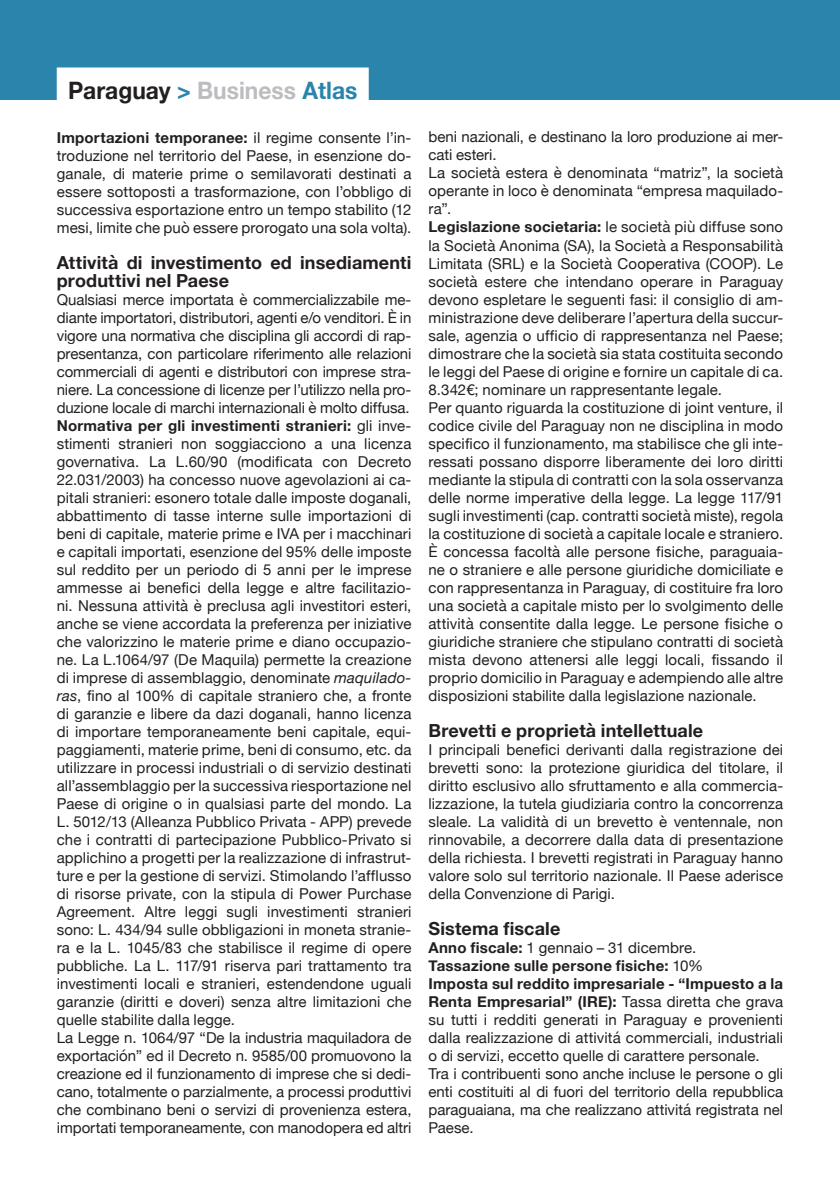
<style>
.page{position:relative;width:840px;height:1191px;background:#fff}
.page>*{position:absolute;margin:0;border:0;box-sizing:border-box;transform-origin:0 0}
.t1{font:700 24px "Helvetica Neue";color:#231f20;scale:.95 1}
.t2{font:700 18px/18px "Helvetica Neue";letter-spacing:.01em;color:#231f20}
.t3{font:15px/18px "Helvetica Neue";letter-spacing:.005em;color:#231f20;text-align:justify}
.t4{font:700 15px "Helvetica Neue";letter-spacing:.015em;color:#231f20}
.s1{color:#2a84ac}
.s2{color:#bcbdc0}
.s3{font-weight:700}
.s4{font-style:italic}
.s5{font-weight:400}
</style>
<div class="page">
<div style="left:0;top:0;width:839px;height:99px;background:#2a84ac"></div>
<div style="left:57px;top:67px;width:311px;height:36px;background:#fff"></div>
<p class="t1" style="left:68px;top:72px;width:306px">Paraguay <span class="s1">&gt;</span> <span class="s2">Business</span> <span class="s1">Atlas</span></p>
<p class="t3" style="left:57px;top:129px;width:356px"><span class="s3">Importazioni temporanee:</span> il regime consente l’in&shy;troduzione nel territorio del Paese, in esenzione do&shy;ganale, di materie prime o semilavorati destinati a essere sottoposti a trasformazione, con l’obbligo di successiva esportazione entro un tempo stabilito (12 mesi, limite che può essere prorogato una sola volta).</p>
<p class="t2" style="left:57px;top:254px;width:356px">Attività di investimento ed insediamenti produttivi nel Paese</p>
<p class="t3" style="left:57px;top:291px;width:356px">Qualsiasi merce importata è commercializzabile me&shy;diante importatori, distributori, agenti e/o venditori. È in vigore una normativa che disciplina gli accordi di rap&shy;presentanza, con particolare riferimento alle relazioni commerciali di agenti e distributori con imprese stra&shy;niere. La concessione di licenze per l’utilizzo nella pro&shy;duzione locale di marchi internazionali è molto diffusa.</p>
<p class="t3" style="left:57px;top:417px;width:356px"><span class="s3">Normativa per gli investimenti stranieri:</span> gli inve&shy;stimenti stranieri non soggiacciono a una licenza governativa. La L.60/90 (modificata con Decreto 22.031/2003) ha concesso nuove agevolazioni ai ca&shy;pitali stranieri: esonero totale dalle imposte doganali, abbattimento di tasse interne sulle importazioni di beni di capitale, materie prime e IVA per i macchinari e capitali importati, esenzione del 95% delle imposte sul reddito per un periodo di 5 anni per le imprese ammesse ai benefici della legge e altre facilitazio&shy;ni. Nessuna attività è preclusa agli investitori esteri, anche se viene accordata la preferenza per iniziative che valorizzino le materie prime e diano occupazio&shy;ne. La L.1064/97 (De Maquila) permette la creazione di imprese di assemblaggio, denominate <span class="s4">maquilado&shy;ras</span>, fino al 100% di capitale straniero che, a fronte di garanzie e libere da dazi doganali, hanno licenza di importare temporaneamente beni capitale, equi&shy;paggiamenti, materie prime, beni di consumo, etc. da utilizzare in processi industriali o di servizio destinati all’assemblaggio per la successiva riesportazione nel Paese di origine o in qualsiasi parte del mondo. La L. 5012/13 (Alleanza Pubblico Privata - APP) prevede che i contratti di partecipazione Pubblico-Privato si applichino a progetti per la realizzazione di infrastrut&shy;ture e per la gestione di servizi. Stimolando l’afflusso di risorse private, con la stipula di Power Purchase Agreement. Altre leggi sugli investimenti stranieri sono: L. 434/94 sulle obbligazioni in moneta stranie&shy;ra e la L. 1045/83 che stabilisce il regime di opere pubbliche. La L. 117/91 riserva pari trattamento tra investimenti locali e stranieri, estendendone uguali garanzie (diritti e doveri) senza altre limitazioni che quelle stabilite dalla legge.</p>
<p class="t3" style="left:57px;top:1029px;width:356px">La Legge n. 1064/97 “De la industria maquiladora de exportación” ed il Decreto n. 9585/00 promuovono la creazione ed il funzionamento di imprese che si dedi&shy;cano, totalmente o parzialmente, a processi produttivi che combinano beni o servizi di provenienza estera, importati temporaneamente, con manodopera ed altri</p>
<p class="t3" style="left:428px;top:129px;width:356px">beni nazionali, e destinano la loro produzione ai mer&shy;cati esteri.</p>
<p class="t3" style="left:428px;top:165px;width:356px">La società estera è denominata “matriz”, la società operante in loco è denominata “empresa maquilado&shy;ra”.</p>
<p class="t3" style="left:428px;top:219px;width:356px"><span class="s3">Legislazione societaria:</span> le società più diffuse sono la Società Anonima (SA), la Società a Responsabilità Limitata (SRL) e la Società Cooperativa (COOP). Le società estere che intendano operare in Paraguay devono espletare le seguenti fasi: il consiglio di am&shy;ministrazione deve deliberare l’apertura della succur&shy;sale, agenzia o ufficio di rappresentanza nel Paese; dimostrare che la società sia stata costituita secondo le leggi del Paese di origine e fornire un capitale di ca.<br>8.342€; nominare un rappresentante legale.</p>
<p class="t3" style="left:428px;top:399px;width:356px">Per quanto riguarda la costituzione di joint venture, il codice civile del Paraguay non ne disciplina in modo specifico il funzionamento, ma stabilisce che gli inte&shy;ressati possano disporre liberamente dei loro diritti mediante la stipula di contratti con la sola osservanza delle norme imperative della legge. La legge 117/91 sugli investimenti (cap. contratti società miste), regola la costituzione di società a capitale locale e straniero.<br>È concessa facoltà alle persone fisiche, paraguaia&shy;ne o straniere e alle persone giuridiche domiciliate e con rappresentanza in Paraguay, di costituire fra loro una società a capitale misto per lo svolgimento delle attività consentite dalla legge. Le persone fisiche o giuridiche straniere che stipulano contratti di società mista devono attenersi alle leggi locali, fissando il proprio domicilio in Paraguay e adempiendo alle altre disposizioni stabilite dalla legislazione nazionale.</p>
<p class="t2" style="left:428px;top:721px;width:276px">Brevetti e proprietà intellettuale</p>
<p class="t3" style="left:428px;top:741px;width:356px">I principali benefici derivanti dalla registrazione dei brevetti sono: la protezione giuridica del titolare, il diritto esclusivo allo sfruttamento e alla commercia&shy;lizzazione, la tutela giudiziaria contro la concorrenza sleale. La validità di un brevetto è ventennale, non rinnovabile, a decorrere dalla data di presentazione della richiesta. I brevetti registrati in Paraguay hanno valore solo sul territorio nazionale. Il Paese aderisce della Convenzione di Parigi.</p>
<p class="t2" style="left:428px;top:919px;width:133px">Sistema fiscale</p>
<p class="t3" style="left:428px;top:939px;width:269px"><span class="s3">Anno fiscale:</span> 1 gennaio – 31 dicembre.</p>
<p class="t4" style="left:428px;top:953px;width:276px">Tassazione sulle persone fisiche: <span class="s5">10%</span></p>
<p class="t3" style="left:428px;top:975px;width:356px"><span class="s3">Imposta sul reddito impresariale - “Impuesto a la Renta Empresarial” (IRE):</span> Tassa diretta che grava su tutti i redditi generati in Paraguay e provenienti dalla realizzazione di attivitá commerciali, industriali o di servizi, eccetto quelle di carattere personale.</p>
<p class="t3" style="left:428px;top:1065px;width:356px">Tra i contribuenti sono anche incluse le persone o gli enti costituiti al di fuori del territorio della repubblica paraguaiana, ma che realizzano attivitá registrata nel Paese.</p>
</div>
